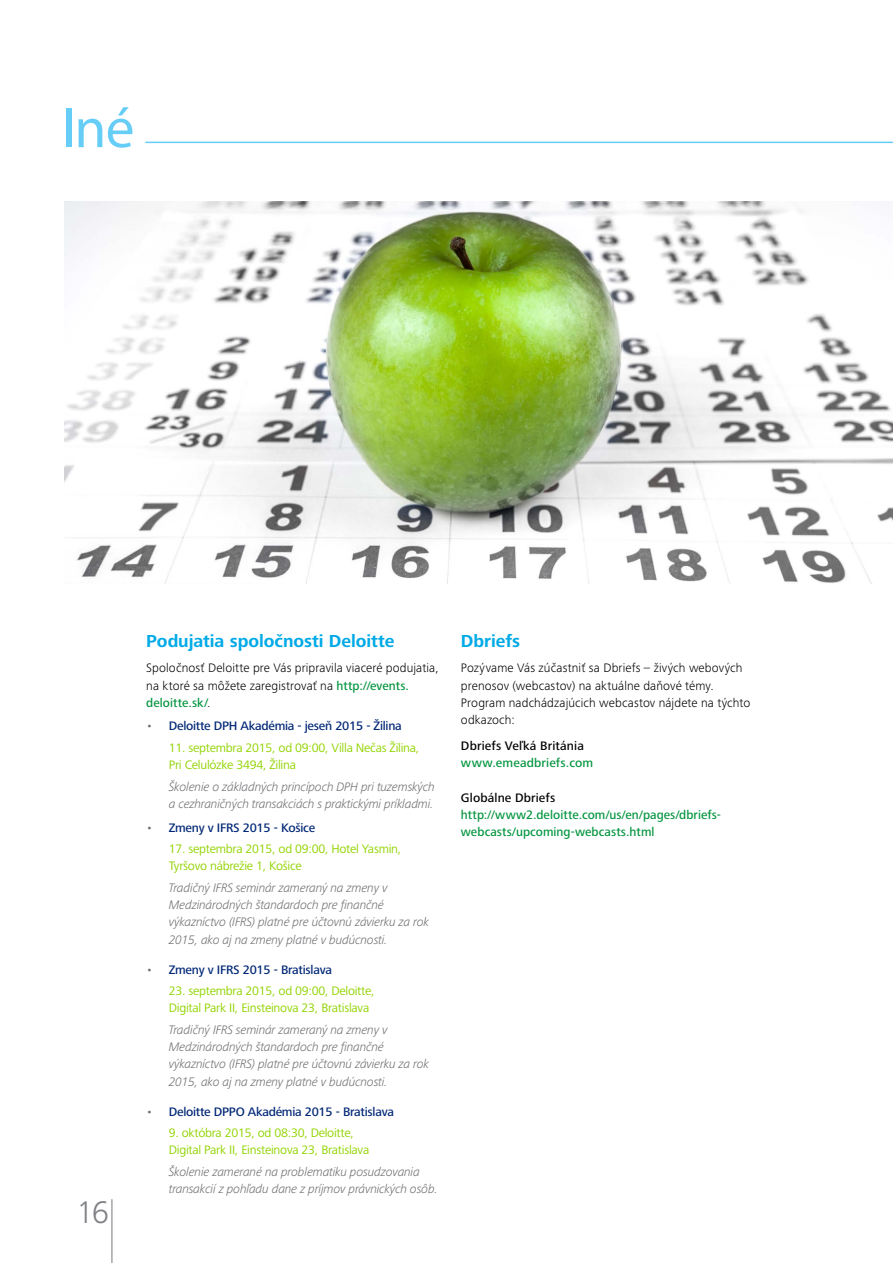
<style>
.page{position:relative;width:893px;height:1263px;background:#fff}
.page>*{position:absolute;margin:0;border:0;box-sizing:border-box;transform-origin:0 0}
.t1{font:57.6px "Myriad Pro";color:#66cef6}
.t2{font:300 32.4px "Frutiger Next Pro";color:#808285}
.t3{font:700 18px "Frutiger Next Pro";letter-spacing:-.005em;color:#00aae7}
.t4{font:italic 300 12.75px/17.2px "Frutiger Next Pro";letter-spacing:-.02em;color:#6d6e71}
.t5{font:12.75px/17.2px "Frutiger Next Pro";letter-spacing:-.02em;color:#92d400}
.t6{font:300 12.75px/17.2px "Frutiger Next Pro";letter-spacing:.005em;color:#000}
.t7{font:500 12.75px "Frutiger Next Pro";letter-spacing:-.02em;color:#002776}
.t8{font:500 12.75px/17.2px "Frutiger Next Pro";letter-spacing:.005em;color:#03953f}
.t9{font:500 12.75px "Frutiger Next Pro";letter-spacing:.01em;color:#000}
.s1{font-weight:500;color:#03953f}
.s2{font-weight:300;color:#6d6e71}
</style>
<div class="page">
<hr style="left:111px;top:1199px;width:1px;height:64px;background:#808285">
<hr style="left:145px;top:142px;width:748px;height:1px;background:#66cef6">
<img style="left:64px;top:201px;width:829px;height:383px">
<h1 class="t1" style="left:62px;top:92px;width:74px">Iné</h1>
<h2 class="t2" style="left:77px;top:1193px;width:34px">16</h2>
<h3 class="t3" style="left:146px;top:630px;width:250px">Podujatia spoločnosti Deloitte</h3>
<p class="t6" style="left:146px;top:659px;width:294px">Spoločnosť Deloitte pre Vás pripravila viaceré podujatia, na ktoré sa môžete zaregistrovať na <span class="s1">http://events. deloitte.sk/</span>.</p>
<p class="t7" style="left:146px;top:719px;width:257px"><span class="s2">•</span> Deloitte DPH Akadémia - jeseň 2015 - Žilina</p>
<p class="t5" style="left:169px;top:739px;width:252px">11. septembra 2015, od 09:00, Villa Nečas Žilina,<br>Pri Celulózke 3494, Žilina</p>
<p class="t4" style="left:169px;top:778px;width:267px">Školenie o základných princípoch DPH pri tuzemských a cezhraničných transakciách s praktickými príkladmi.</p>
<p class="t7" style="left:146px;top:820px;width:170px"><span class="s2">•</span> Zmeny v IFRS 2015 - Košice</p>
<p class="t5" style="left:169px;top:840px;width:234px">17. septembra 2015, od 09:00, Hotel Yasmin,<br>Tyršovo nábrežie 1, Košice</p>
<p class="t4" style="left:169px;top:879px;width:262px">Tradičný IFRS seminár zameraný na zmeny v Medzinárodných štandardoch pre finančné výkazníctvo (IFRS) platné pre účtovnú závierku za rok 2015, ako aj na zmeny platné v budúcnosti.</p>
<p class="t7" style="left:146px;top:962px;width:187px"><span class="s2">•</span> Zmeny v IFRS 2015 - Bratislava</p>
<p class="t5" style="left:169px;top:982px;width:207px">23. septembra 2015, od 09:00, Deloitte,<br>Digital Park II, Einsteinova 23, Bratislava</p>
<p class="t4" style="left:169px;top:1021px;width:262px">Tradičný IFRS seminár zameraný na zmeny v Medzinárodných štandardoch pre finančné výkazníctvo (IFRS) platné pre účtovnú závierku za rok 2015, ako aj na zmeny platné v budúcnosti.</p>
<p class="t7" style="left:146px;top:1104px;width:249px"><span class="s2">•</span> Deloitte DPPO Akadémia 2015 - Bratislava</p>
<p class="t5" style="left:169px;top:1124px;width:202px">9. októbra 2015, od 08:30, Deloitte,<br>Digital Park II, Einsteinova 23, Bratislava</p>
<p class="t4" style="left:169px;top:1163px;width:271px">Školenie zamerané na problematiku posudzovania transakcií z pohľadu dane z príjmov právnických osôb.</p>
<h3 class="t3" style="left:461px;top:630px;width:61px">Dbriefs</h3>
<p class="t6" style="left:461px;top:659px;width:291px">Pozývame Vás zúčastniť sa Dbriefs – živých webových prenosov (webcastov) na aktuálne daňové témy.<br>Program nadchádzajúcich webcastov nájdete na týchto odkazoch:</p>
<p class="t9" style="left:461px;top:738px;width:124px">Dbriefs Veľká Británia</p>
<p class="t8" style="left:461px;top:754px;width:134px">www.emeadbriefs.com</p>
<p class="t9" style="left:461px;top:790px;width:96px">Globálne Dbriefs</p>
<p class="t8" style="left:461px;top:806px;width:262px">http://www2.deloitte.com/us/en/pages/dbriefs&shy;webcasts/upcoming-webcasts.html</p>
</div>
